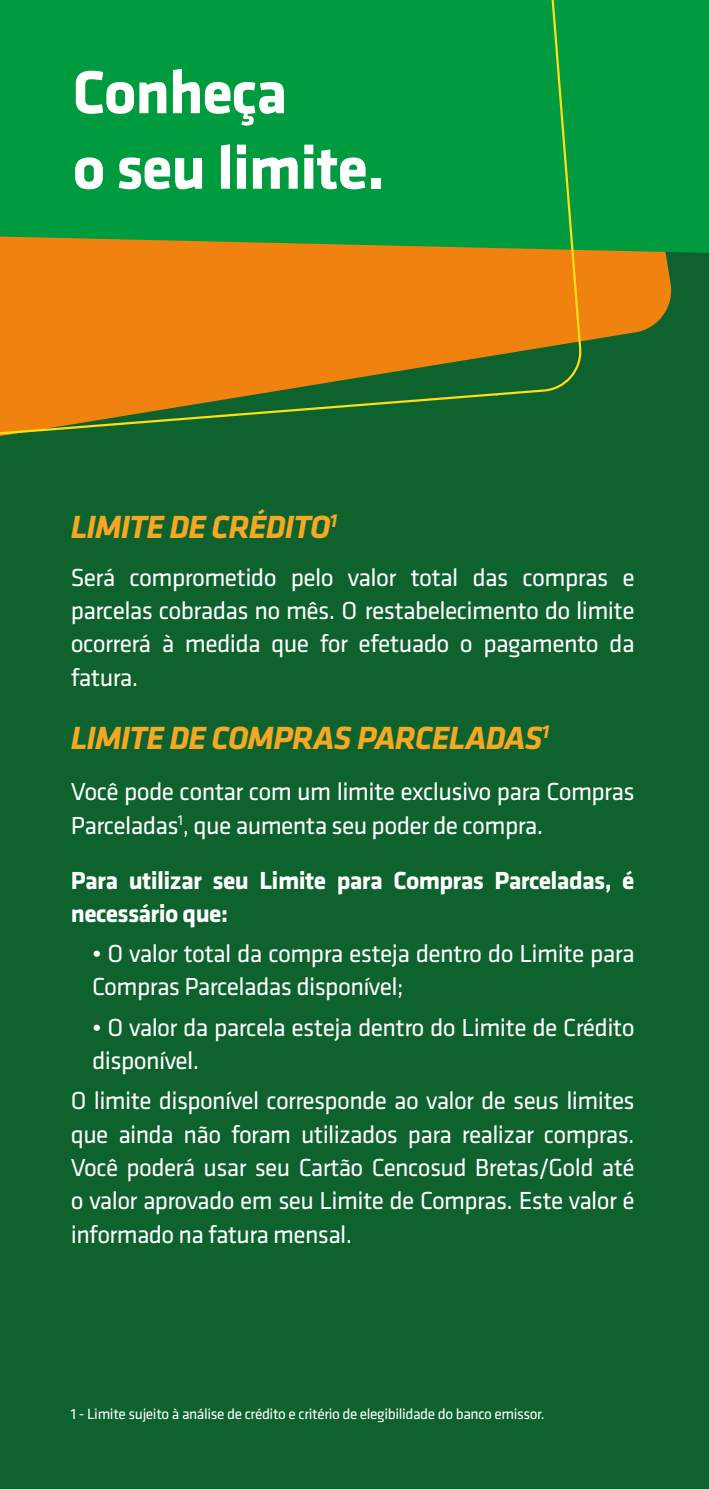
<style>
.page{position:relative;width:709px;height:1489px;background:#fff}
.page>*{position:absolute;margin:0;border:0;box-sizing:border-box;transform-origin:0 0}
.t1{font:700 63px/75.5px "Klavika";letter-spacing:-.02em;color:#fff}
.t2{font:italic 700 33.25px "Klavika";letter-spacing:-.025em;color:#f7a823}
.t3{font:25.5px/33.2px "Klavika CH";letter-spacing:-.025em;color:#fff}
.t4{font:700 25.5px/33.2px "Klavika";letter-spacing:-.025em;color:#fff}
.t5{font:15.25px "Klavika CH";letter-spacing:-.025em;color:#fff}
</style>
<div class="page">
<div style="left:0;top:0;width:709px;height:1488px;background:#0e622e"></div>
<svg style="left:582px;top:272px;width:90px;height:69px;background:#cc7c14"></svg>
<svg style="left:582px;top:0;width:127px;height:272px;background:#0c983b"></svg>
<svg style="left:0;top:0;width:582px;height:437px;background:#538d2c"></svg>
<h1 class="t1" style="left:73px;top:56px;width:313px">Conheça<br>o seu limite.</h1>
<h2 class="t2" style="left:71px;top:509px;width:268px">LIMITE DE CRÉDITO<sup>1</sup></h2>
<p class="t3" style="left:71px;top:560px;width:565px;text-align:justify">Será comprometido pelo valor total das compras e parcelas cobradas no mês. O restabelecimento do limite ocorrerá à medida que for efetuado o pagamento da fatura.</p>
<h2 class="t2" style="left:71px;top:719px;width:480px">LIMITE DE COMPRAS PARCELADAS<sup>1</sup></h2>
<p class="t3" style="left:71px;top:774px;width:565px">Você pode contar com um limite exclusivo para Compras<br>Parceladas<sup>1</sup>, que aumenta seu poder de compra.</p>
<p class="t4" style="left:71px;top:864px;width:565px">Para utilizar seu Limite para Compras Parceladas, é necessário que:</p>
<p class="t3" style="left:92px;top:936px;width:544px">• O valor total da compra esteja dentro do Limite para<br>Compras Parceladas disponível;</p>
<p class="t3" style="left:92px;top:1009px;width:544px">• O valor da parcela esteja dentro do Limite de Crédito disponível.</p>
<p class="t3" style="left:71px;top:1083px;width:565px;text-align:justify">O limite disponível corresponde ao valor de seus limites que ainda não foram utilizados para realizar compras.<br>Você poderá usar seu Cartão Cencosud Bretas/Gold até o valor aprovado em seu Limite de Compras. Este valor é informado na fatura mensal.</p>
<p class="t5" style="left:71px;top:1403px;width:475px">1 - Limite sujeito à análise de crédito e critério de elegibilidade do banco emissor.</p>
</div>
